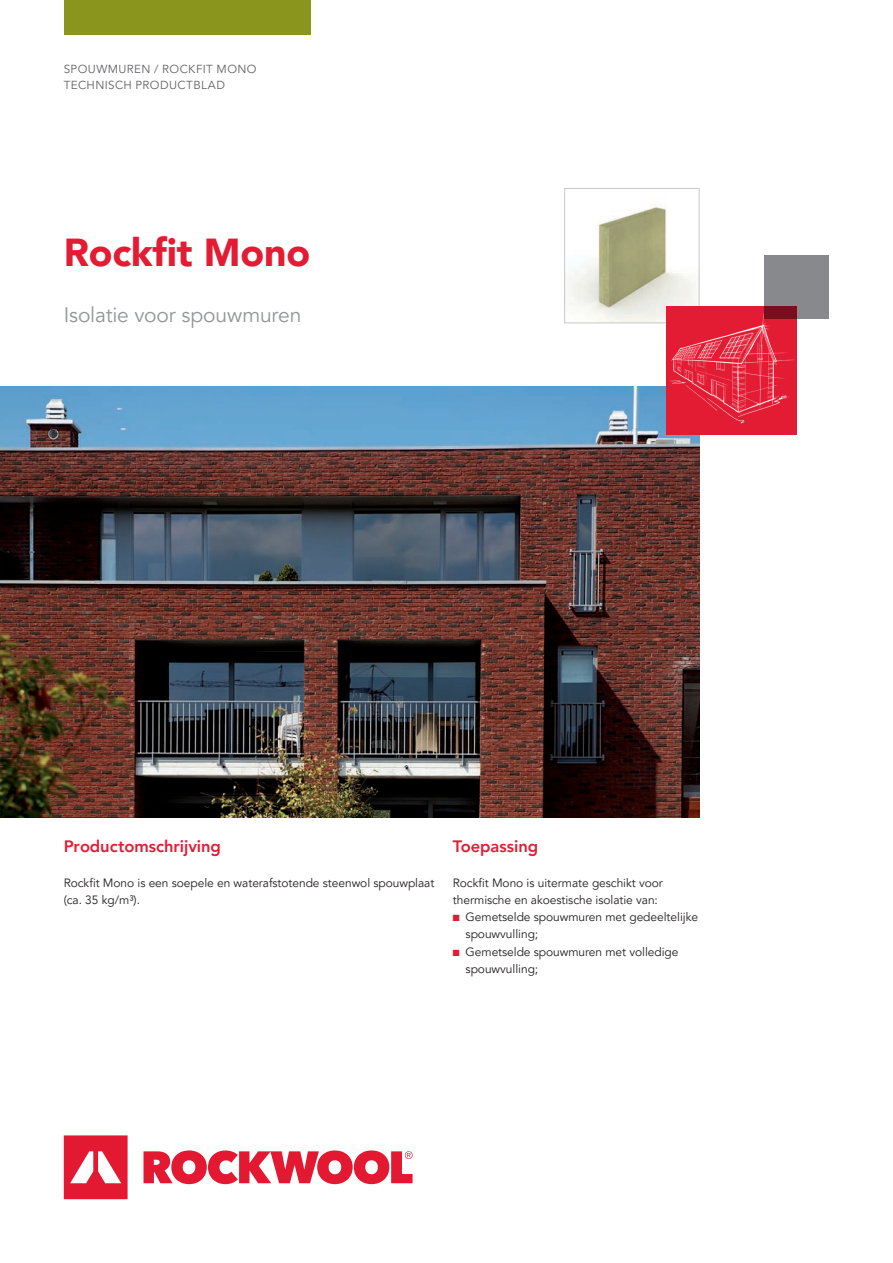
<style>
.page{position:relative;width:893px;height:1263px;background:#fff}
.page>*{position:absolute;margin:0;border:0;box-sizing:border-box;transform-origin:0 0}
.t1{font:900 39px "Avenir LT Pro";letter-spacing:-.005em;color:#e31c33}
.t2{font:21px "Avenir LT Pro";letter-spacing:-.01em;color:#939598}
.t3{font:800 16.5px "Avenir LT Pro";letter-spacing:-.005em;color:#e31c33}
.t4{font:12px/17.2px "Avenir LT Pro";letter-spacing:-.005em;color:#231f20}
.t5{font:11.7px/16.5px "Avenir LT Pro";letter-spacing:.035em;color:#636366}
.s1{color:#e31c33}
</style>
<div class="page">
<img style="left:568px;top:206px;width:128px;height:115px">
<div style="left:564px;top:188px;width:135px;height:135px;border:1px solid #c7c8ca"></div>
<img style="left:0;top:386px;width:699px;height:432px">
<div style="left:666px;top:306px;width:130px;height:128px;background:#e31c33"></div>
<img style="left:645px;top:308px;width:152px;height:120px">
<svg style="left:64px;top:1135px;width:349px;height:64px"></svg>
<div style="left:64px;top:0;width:246px;height:34px;background:#8a951e"></div>
<div style="left:764px;top:255px;width:65px;height:64px;background:#87898c"></div>
<p class="t5" style="left:64px;top:61px;width:194px">SPOUWMUREN / ROCKFIT MONO<br>TECHNISCH PRODUCTBLAD</p>
<h1 class="t1" style="left:64px;top:229px;width:248px">Rockfit Mono</h1>
<h2 class="t2" style="left:64px;top:302px;width:239px">Isolatie voor spouwmuren</h2>
<h3 class="t3" style="left:64px;top:837px;width:159px">Productomschrijving</h3>
<p class="t4" style="left:64px;top:874px;width:372px">Rockfit Mono is een soepele en waterafstotende steenwol spouwplaat (ca. 35 kg/m³).</p>
<h3 class="t3" style="left:453px;top:837px;width:87px">Toepassing</h3>
<p class="t4" style="left:453px;top:874px;width:211px">Rockfit Mono is uitermate geschikt voor thermische en akoestische isolatie van:</p>
<p class="t4" style="left:466px;top:909px;width:234px;text-indent:-13px"><span class="s1">■</span> Gemetselde spouwmuren met gedeeltelijke spouwvulling;</p>
<p class="t4" style="left:466px;top:943px;width:214px;text-indent:-13px"><span class="s1">■</span> Gemetselde spouwmuren met volledige spouwvulling;</p>
</div>
